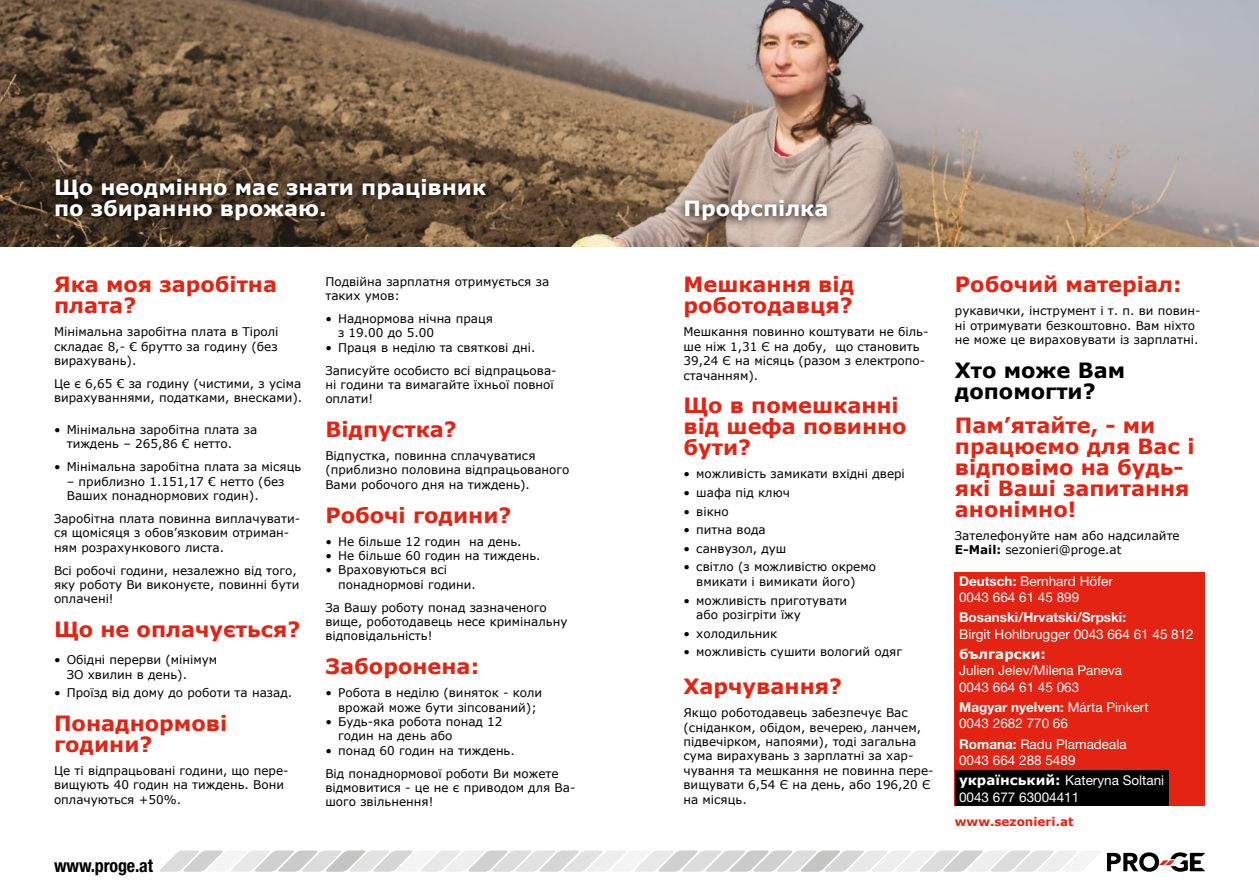
<style>
.page{position:relative;width:1259px;height:893px;background:#fff}
.page>*{position:absolute;margin:0;border:0;box-sizing:border-box;transform-origin:0 0}
.t1{font:700 21px/21px "Verdana";color:#e42313}
.t2{font:700 21px/21px "Verdana";color:#fff}
.t3{font:700 21px/21px "Verdana";color:#000}
.t4{font:700 condensed 18px "Helvetica Neue LT Std";letter-spacing:-.01em;color:#000}
.t5{font:13.5px/16.2px "Helvetica Neue LT Std";color:#fff}
.t6{font:700 13.5px "Helvetica Neue LT Std";color:#fff}
.t7{font:700 13.5px "Verdana";color:#fff}
.t8{font:12px/14.4px "Verdana";color:#000}
.t9{font:700 12px "Verdana";color:#e42313}
.s1{font-weight:700}
.s2{font-family:"Verdana";font-weight:700}
</style>
<div class="page">
<svg style="left:1107px;top:852px;width:98px;height:20px"></svg>
<svg style="left:160px;top:850px;width:941px;height:22px"></svg>
<img style="left:0;top:0;width:1259px;height:247px">
<div style="left:676px;top:193px;width:160px;height:38px;background:#000;opacity:.85"></div>
<div style="left:46px;top:172px;width:448px;height:59px;background:#000;opacity:.85"></div>
<div style="left:955px;top:572px;width:250px;height:234px;background:#e42313"></div>
<div style="left:955px;top:771px;width:213px;height:35px;background:#000"></div>
<h1 class="t2" style="left:54px;top:176px;width:434px">Що неодмінно має знати працівник по збиранню врожаю.</h1>
<h1 class="t1" style="left:54px;top:274px;width:225px">Яка моя заробітна плата?</h1>
<p class="t8" style="left:54px;top:325px;width:226px;text-align:justify">Мінімальна заробітна плата в Тіролі складає 8,- € брутто за годину (без вирахувань).</p>
<p class="t8" style="left:54px;top:376px;width:250px">Це є 6,65 € за годину (чистими, з усіма вирахуваннями, податками, внесками).</p>
<p class="t8" style="left:67px;top:422px;width:192px;text-indent:-13px">• Мінімальна заробітна плата за тиждень – 265,86 € нетто.</p>
<p class="t8" style="left:54px;top:459px;width:249px">• Мінімальна заробітна плата за місяць</p>
<p class="t8" style="left:67px;top:474px;width:219px">– приблизно 1.151,17 € нетто (без<br>Ваших понаднормових годин).</p>
<p class="t8" style="left:54px;top:511px;width:248px">Заробітна плата повинна виплачувати&shy;ся щомісяця з обов’язковим отриман&shy;ням розрахункового листа.</p>
<p class="t8" style="left:54px;top:563px;width:247px">Всі робочі години, незалежно від того, яку роботу Ви виконуєте, повинні бути оплачені!</p>
<h1 class="t1" style="left:54px;top:619px;width:248px">Що не оплачується?</h1>
<p class="t8" style="left:67px;top:653px;width:152px;text-indent:-13px">• Обідні перерви (мінімум<br>ЗО хвилин в день).</p>
<p class="t8" style="left:54px;top:686px;width:240px">• Проїзд від дому до роботи та назад.</p>
<h1 class="t1" style="left:54px;top:713px;width:175px">Понаднормові години?</h1>
<p class="t8" style="left:54px;top:763px;width:236px">Це ті відпрацьовані години, що пере&shy;вищують 40 годин на тиждень. Вони оплачуються +50%.</p>
<h2 class="t4" style="left:54px;top:854px;width:100px">www.proge.at</h2>
<p class="t8" style="left:325px;top:274px;width:225px">Подвійна зарплатня отримується за таких умов:</p>
<p class="t8" style="left:338px;top:311px;width:156px;text-indent:-13px">• Наднормова нічна праця з 19.00 до 5.00</p>
<p class="t8" style="left:325px;top:336px;width:233px;line-height:23px">• Праця в неділю та святкові дні.<br>Записуйте особисто всі відпрацьова-</p>
<p class="t8" style="left:325px;top:377px;width:230px">ні години та вимагайте їхньої повної оплати!</p>
<h1 class="t1" style="left:325px;top:419px;width:133px">Відпустка?</h1>
<p class="t8" style="left:325px;top:448px;width:246px">Відпустка, повинна сплачуватися (приблизно половина відпрацьованого<br>Вами робочого дня на тиждень).</p>
<h1 class="t1" style="left:325px;top:504px;width:188px">Робочі години?</h1>
<p class="t8" style="left:325px;top:534px;width:198px">• Не більше 12 годин на день.</p>
<p class="t8" style="left:325px;top:548px;width:217px">• Не більше 60 годин на тиждень.</p>
<p class="t8" style="left:338px;top:563px;width:139px;text-indent:-13px">• Враховуються всі понаднормові години.</p>
<p class="t8" style="left:325px;top:600px;width:244px">За Вашу роботу понад зазначеного вище, роботодавець несе кримінальну відповідальність!</p>
<h1 class="t1" style="left:325px;top:656px;width:155px">Заборонена:</h1>
<p class="t8" style="left:338px;top:685px;width:206px;text-indent:-13px">• Робота в неділю (виняток - коли врожай може бути зіпсований);</p>
<p class="t8" style="left:338px;top:714px;width:166px;text-indent:-13px">• Будь-яка робота понад 12 годин на день або</p>
<p class="t8" style="left:325px;top:739px;width:235px;line-height:23px">• понад 60 годин на тиждень.<br>Від понаднормової роботи Ви можете</p>
<p class="t8" style="left:325px;top:780px;width:252px">відмовитися - це не є приводом для Ва&shy;шого звільнення!</p>
<h1 class="t2" style="left:683px;top:197px;width:146px">Профспілка</h1>
<h1 class="t1" style="left:683px;top:274px;width:172px">Мешкання від роботодавця?</h1>
<p class="t8" style="left:683px;top:325px;width:246px">Мешкання повинно коштувати не біль&shy;ше ніж 1,31 Є на добу, що становить<br>39,24 Є на місяць (разом з електропо&shy;стачанням).</p>
<h1 class="t1" style="left:683px;top:395px;width:225px">Що в помешканні від шефа повинно бути?</h1>
<p class="t8" style="left:683px;top:467px;width:223px">• можливість замикати вхідні двері</p>
<p class="t8" style="left:683px;top:485px;width:108px">• шафа під ключ</p>
<p class="t8" style="left:683px;top:504px;width:47px">• вікно</p>
<p class="t8" style="left:683px;top:522px;width:84px">• питна вода</p>
<p class="t8" style="left:683px;top:541px;width:104px">• санвузол, душ</p>
<p class="t8" style="left:696px;top:560px;width:181px;text-indent:-13px">• світло (з можливістю окремо вмикати і вимикати його)</p>
<p class="t8" style="left:696px;top:593px;width:152px;text-indent:-13px">• можливість приготувати або розігріти їжу</p>
<p class="t8" style="left:683px;top:626px;width:95px">• холодильник</p>
<p class="t8" style="left:683px;top:644px;width:220px">• можливість сушити вологий одяг</p>
<h1 class="t1" style="left:683px;top:676px;width:160px">Харчування?</h1>
<p class="t8" style="left:683px;top:705px;width:252px">Якщо роботодавець забезпечує Вас (сніданком, обідом, вечерею, ланчем, підвечірком, напоями), тоді загальна сума вирахувань з зарплатні за хар&shy;чування та мешкання не повинна пере&shy;вищувати 6,54 Є на день, або 196,20 Є на місяць.</p>
<h1 class="t1" style="left:955px;top:274px;width:228px">Робочий матеріал:</h1>
<p class="t8" style="left:955px;top:304px;width:247px">рукавички, інструмент і т. п. ви повин&shy;ні отримувати безкоштовно. Вам ніхто не може це вираховувати із зарплатні.</p>
<h1 class="t3" style="left:955px;top:359px;width:172px">Хто може Вам допомогти?</h1>
<h1 class="t1" style="left:955px;top:414px;width:241px">Пам’ятайте, - ми працюємо для Вас і відповімо на будь&shy;які Ваші запитання анонімно!</h1>
<p class="t8" style="left:955px;top:528px;width:226px">Зателефонуйте нам або надсилайте<br><span class="s1">E-Mail:</span> sezonieri@proge.at</p>
<p class="t5" style="left:959px;top:573px;width:155px"><span class="s1">Deutsch:</span> Bernhard Höfer<br>0043 664 61 45 899</p>
<p class="t6" style="left:959px;top:609px;width:169px">Bosanski/Hrvatski/Srpski:</p>
<p class="t5" style="left:959px;top:626px;width:236px">Birgit Hohlbrugger 0043 664 61 45 812</p>
<p class="t7" style="left:959px;top:645px;width:88px">български:</p>
<p class="t5" style="left:959px;top:662px;width:165px">Julien Jelev/Milena Paneva<br>0043 664 61 45 063</p>
<p class="t5" style="left:959px;top:699px;width:191px"><span class="s1">Magyar nyelven:</span> Márta Pinkert<br>0043 2682 770 66</p>
<p class="t5" style="left:959px;top:736px;width:169px"><span class="s1">Romana:</span> Radu Plamadeala<br>0043 664 288 5489</p>
<p class="t5" style="left:959px;top:772px;width:207px"><span class="s2">український:</span> Kateryna Soltani<br>0043 677 63004411</p>
<p class="t9" style="left:955px;top:813px;width:120px">www.sezonieri.at</p>
</div>
